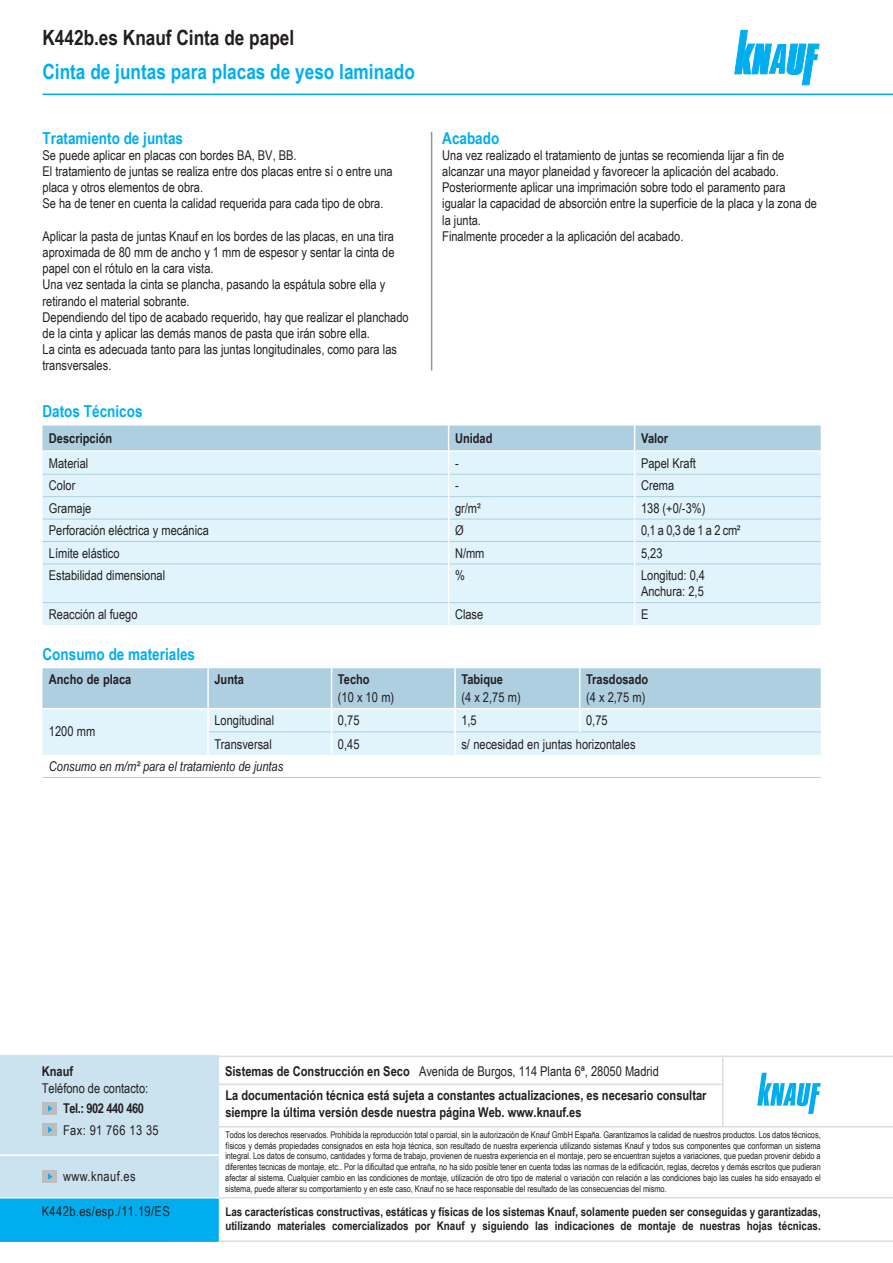
<style>
.page{position:relative;width:893px;height:1263px;background:#fff}
.page>*{position:absolute;margin:0;border:0;box-sizing:border-box;transform-origin:0 0}
.t1{font:700 21px "Arial Narrow";color:#00aeef}
.t2{font:700 21px "Arial Narrow";color:#231f20}
.t3{font:700 16.5px "Arial Narrow";color:#00aeef}
.t4{font:13.5px/16.2px "Arial Narrow";color:#231f20}
.t5{font:700 13.5px/16.2px "Arial Narrow";color:#231f20}
.t6{font:13.5px "Arial Narrow";letter-spacing:.03em;color:#231f20}
.t7{font:italic 13.5px "Arial Narrow";color:#231f20}
.t8{font:700 13.5px "Arial Narrow";letter-spacing:-.03em;color:#231f20}
.t9{font:700 12px/14.4px "Arial Narrow";color:#231f20}
.t10{font:9.15px/10.8px "Arial Narrow";letter-spacing:-.005em;color:#231f20;text-align:justify}
.s1{font-weight:700}
</style>
<div class="page">
<hr style="left:431px;top:132px;width:1px;height:238px;background:#939598">
<svg style="left:735px;top:30px;width:84px;height:55px"></svg>
<hr style="left:43px;top:94px;width:850px;height:1px;background:#00aeef">
<hr style="left:219px;top:1056px;width:674px;height:1px;background:#dcdddf">
<div style="left:0;top:1056px;width:219px;height:141px;background:#cbe3ef"></div>
<div style="left:0;top:1198px;width:219px;height:44px;background:#00aeef"></div>
<svg style="left:757px;top:1073px;width:64px;height:41px"></svg>
<hr style="left:219px;top:1197px;width:674px;height:1px;background:#dcdddf">
<hr style="left:219px;top:1240px;width:674px;height:2px;background:#dcdddf">
<hr style="left:0;top:1154px;width:219px;height:2px;background:#fff">
<hr style="left:219px;top:1126px;width:674px;height:1px;background:#dcdddf">
<div style="left:42px;top:1123px;width:15px;height:13px;background:#bcbdc0"></div>
<svg style="left:48px;top:1126px;width:4px;height:7px"></svg>
<div style="left:42px;top:1102px;width:15px;height:13px;background:#bcbdc0"></div>
<svg style="left:48px;top:1105px;width:4px;height:6px"></svg>
<div style="left:42px;top:1170px;width:15px;height:13px;background:#bcbdc0"></div>
<svg style="left:48px;top:1173px;width:4px;height:6px"></svg>
<hr style="left:722px;top:1056px;width:1px;height:71px;background:#dcdddf">
<hr style="left:219px;top:1084px;width:504px;height:1px;background:#dcdddf">
<div style="left:43px;top:564px;width:778px;height:61px;background:#e1f4fc"></div>
<hr style="left:43px;top:602px;width:405px;height:1px;background:#aecfe0">
<hr style="left:449px;top:602px;width:185px;height:1px;background:#aecfe0">
<hr style="left:635px;top:602px;width:186px;height:1px;background:#aecfe0">
<hr style="left:448px;top:564px;width:1px;height:39px;background:#fff">
<svg style="left:448px;top:603px;width:1px;height:22px"></svg>
<svg style="left:43px;top:425px;width:778px;height:139px;background:#d6ecf6"></svg>
<hr style="left:634px;top:564px;width:1px;height:39px;background:#fff">
<svg style="left:634px;top:603px;width:1px;height:22px"></svg>
<svg style="left:43px;top:668px;width:778px;height:87px;background:#cae3ef"></svg>
<hr style="left:43px;top:777px;width:778px;height:1px;background:#aecfe0">
<h1 class="t2" style="left:43px;top:22px;width:253px">K442b.es Knauf Cinta de papel</h1>
<h1 class="t1" style="left:43px;top:56px;width:374px">Cinta de juntas para placas de yeso laminado</h1>
<p class="t3" style="left:43px;top:125px;width:142px">Tratamiento de juntas</p>
<p class="t4" style="left:43px;top:146px;width:352px">Se puede aplicar en placas con bordes BA, BV, BB.<br>El tratamiento de juntas se realiza entre dos placas entre sí o entre una placa y otros elementos de obra.<br>Se ha de tener en cuenta la calidad requerida para cada tipo de obra.</p>
<p class="t4" style="left:43px;top:227px;width:368px">Aplicar la pasta de juntas Knauf en los bordes de las placas, en una tira aproximada de 80 mm de ancho y 1 mm de espesor y sentar la cinta de papel con el rótulo en la cara vista.<br>Una vez sentada la cinta se plancha, pasando la espátula sobre ella y retirando el material sobrante.<br>Dependiendo del tipo de acabado requerido, hay que realizar el planchado de la cinta y aplicar las demás manos de pasta que irán sobre ella.<br>La cinta es adecuada tanto para las juntas longitudinales, como para las transversales.</p>
<p class="t3" style="left:442px;top:125px;width:59px">Acabado</p>
<p class="t4" style="left:442px;top:146px;width:376px">Una vez realizado el tratamiento de juntas se recomienda lijar a fin de alcanzar una mayor planeidad y favorecer la aplicación del acabado.<br>Posteriormente aplicar una imprimación sobre todo el paramento para igualar la capacidad de absorción entre la superficie de la placa y la zona de la junta.<br>Finalmente proceder a la aplicación del acabado.</p>
<p class="t3" style="left:43px;top:399px;width:102px">Datos Técnicos</p>
<p class="t5" style="left:49px;top:430px;width:65px">Descripción</p>
<p class="t5" style="left:455px;top:430px;width:39px">Unidad</p>
<p class="t5" style="left:641px;top:430px;width:28px">Valor</p>
<p class="t4" style="left:49px;top:454px;width:41px">Material</p>
<p class="t4" style="left:455px;top:454px;width:5px">-</p>
<p class="t4" style="left:641px;top:454px;width:56px">Papel Kraft</p>
<p class="t4" style="left:49px;top:477px;width:28px">Color</p>
<p class="t4" style="left:455px;top:477px;width:5px">-</p>
<p class="t4" style="left:641px;top:477px;width:35px">Crema</p>
<p class="t4" style="left:49px;top:499px;width:44px">Gramaje</p>
<p class="t4" style="left:455px;top:496px;width:27px;line-height:22.4px">gr/m²<br>Ø</p>
<p class="t4" style="left:641px;top:499px;width:66px">138 (+0/-3%)</p>
<p class="t4" style="left:49px;top:522px;width:161px">Perforación eléctrica y mecánica</p>
<p class="t4" style="left:641px;top:522px;width:101px">0,1 a 0,3 de 1 a 2 cm²</p>
<p class="t4" style="left:49px;top:544px;width:72px">Límite elástico</p>
<p class="t4" style="left:455px;top:544px;width:31px">N/mm</p>
<p class="t4" style="left:641px;top:544px;width:23px">5,23</p>
<p class="t4" style="left:49px;top:567px;width:118px">Estabilidad dimensional</p>
<p class="t4" style="left:455px;top:567px;width:11px">%</p>
<p class="t4" style="left:641px;top:567px;width:66px">Longitud: 0,4<br>Anchura: 2,5</p>
<p class="t4" style="left:49px;top:605px;width:90px">Reacción al fuego</p>
<p class="t4" style="left:455px;top:605px;width:30px">Clase</p>
<p class="t4" style="left:641px;top:605px;width:9px">E</p>
<p class="t3" style="left:43px;top:641px;width:154px">Consumo de materiales</p>
<p class="t5" style="left:49px;top:671px;width:84px">Ancho de placa</p>
<p class="t5" style="left:214px;top:671px;width:31px">Junta</p>
<p class="t4" style="left:49px;top:723px;width:48px">1200 mm</p>
<p class="t5" style="left:338px;top:671px;width:33px">Techo</p>
<p class="t4" style="left:338px;top:685px;width:58px;line-height:23.1px">(10 x 10 m)<br>0,75</p>
<p class="t5" style="left:461px;top:671px;width:43px">Tabique</p>
<p class="t4" style="left:461px;top:685px;width:61px;line-height:23.1px">(4 x 2,75 m)<br>1,5</p>
<p class="t5" style="left:586px;top:671px;width:64px">Trasdosado</p>
<p class="t4" style="left:586px;top:685px;width:61px;line-height:23.1px">(4 x 2,75 m)<br>0,75</p>
<p class="t4" style="left:214px;top:712px;width:61px">Longitudinal</p>
<p class="t4" style="left:214px;top:735px;width:59px">Transversal</p>
<p class="t4" style="left:338px;top:735px;width:23px">0,45</p>
<p class="t4" style="left:461px;top:735px;width:176px">s/ necesidad en juntas horizontales</p>
<p class="t7" style="left:49px;top:757px;width:236px">Consumo en m/m² para el tratamiento de juntas</p>
<p class="t5" style="left:42px;top:1063px;width:33px">Knauf</p>
<p class="t4" style="left:42px;top:1079px;width:108px">Teléfono de contacto:</p>
<p class="t8" style="left:63px;top:1098px;width:82px">Tel.: 902 440 460</p>
<p class="t6" style="left:63px;top:1120px;width:97px">Fax: 91 766 13 35</p>
<p class="t6" style="left:63px;top:1167px;width:74px">www.knauf.es</p>
<p class="t6" style="left:42px;top:1201px;width:129px">K442b.es/esp./11.19/ES</p>
<p class="t4" style="left:225px;top:1063px;width:435px"><span class="s1">Sistemas de Construcción en Seco</span> Avenida de Burgos, 114 Planta 6ª, 28050 Madrid</p>
<p class="t5" style="left:225px;top:1087px;width:483px">La documentación técnica está sujeta a constantes actualizaciones, es necesario consultar siempre la última versión desde nuestra página Web. www.knauf.es</p>
<p class="t10" style="left:225px;top:1129px;width:597px">Todos los derechos reservados. Prohibida la reproducción total o parcial, sin la autorización de Knauf GmbH España. Garantizamos la calidad de nuestros productos. Los datos técnicos, físicos y demás propiedades consignados en esta hoja técnica, son resultado de nuestra experiencia utilizando sistemas Knauf y todos sus componentes que conforman un sistema integral. Los datos de consumo, cantidades y forma de trabajo, provienen de nuestra experiencia en el montaje, pero se encuentran sujetos a variaciones, que puedan provenir debido a diferentes tecnicas de montaje, etc.. Por la dificultad que entraña, no ha sido posible tener en cuenta todas las normas de la edificación, reglas, decretos y demás escritos que pudieran afectar al sistema. Cualquier cambio en las condiciones de montaje, utilización de otro tipo de material o variación con relación a las condiciones bajo las cuales ha sido ensayado el sistema, puede alterar su comportamiento y en este caso, Knauf no se hace responsable del resultado de las consecuencias del mismo.</p>
<p class="t9" style="left:225px;top:1204px;width:597px">Las características constructivas, estáticas y físicas de los sistemas Knauf, solamente pueden ser conseguidas y garantizadas, utilizando materiales comercializados por Knauf y siguiendo las indicaciones de montaje de nuestras hojas técnicas.</p>
</div>
